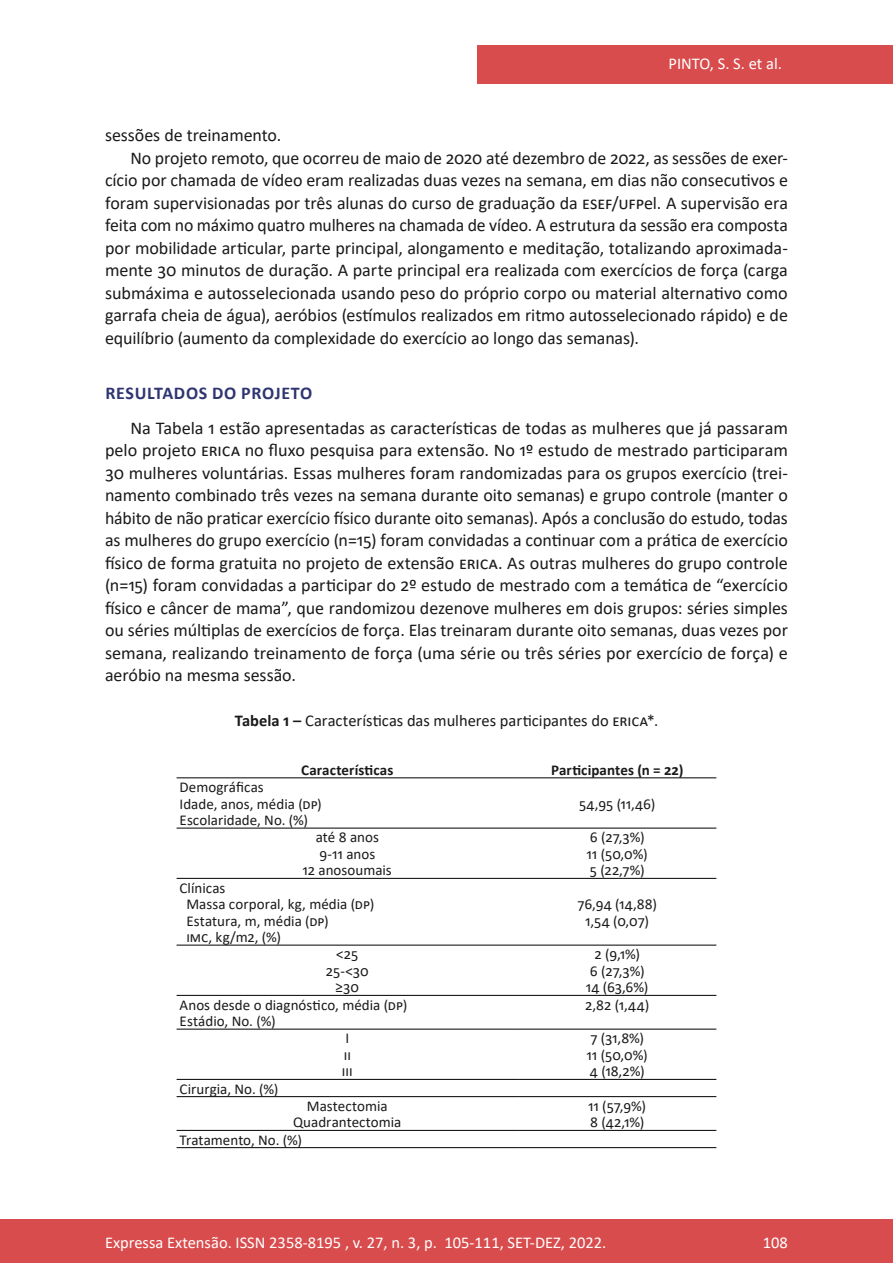
<style>
.page{position:relative;width:893px;height:1263px;background:#fff}
.page>*{position:absolute;margin:0;border:0;box-sizing:border-box;transform-origin:0 0}
.t1{font:18px/22.5px "Calibri";letter-spacing:-.005em;color:#1a1a1a;text-align:justify}
.t2{font:700 18px "Calibri";letter-spacing:.04em;color:#2e3570}
.t3{font:16.5px "Calibri";color:#fff}
.t4{font:16.5px "Calibri";letter-spacing:-.005em;color:#1a1a1a}
.t5{font:15px/16.5px "Calibri";color:#1a1a1a}
.t6{font:700 15px "Calibri";letter-spacing:.005em;color:#1a1a1a}
.s1{font-weight:700}
</style>
<div class="page">
<div style="left:477px;top:45px;width:416px;height:39px;background:#d94c4d"></div>
<div style="left:0;top:1219px;width:893px;height:44px;background:#d94c4d"></div>
<hr style="left:177px;top:777px;width:341px;height:1px;background:#000">
<hr style="left:518px;top:777px;width:198px;height:1px;background:#000">
<hr style="left:177px;top:828px;width:341px;height:1px;background:#000">
<hr style="left:518px;top:828px;width:198px;height:1px;background:#000">
<hr style="left:177px;top:878px;width:341px;height:1px;background:#000">
<hr style="left:518px;top:878px;width:198px;height:1px;background:#000">
<hr style="left:177px;top:945px;width:341px;height:1px;background:#000">
<hr style="left:518px;top:945px;width:198px;height:1px;background:#000">
<hr style="left:177px;top:995px;width:341px;height:1px;background:#000">
<hr style="left:518px;top:995px;width:198px;height:1px;background:#000">
<hr style="left:177px;top:1029px;width:341px;height:1px;background:#000">
<hr style="left:518px;top:1029px;width:198px;height:1px;background:#000">
<hr style="left:177px;top:1079px;width:341px;height:1px;background:#000">
<hr style="left:518px;top:1079px;width:198px;height:1px;background:#000">
<hr style="left:177px;top:1096px;width:341px;height:1px;background:#000">
<hr style="left:518px;top:1096px;width:198px;height:1px;background:#000">
<hr style="left:177px;top:1130px;width:341px;height:1px;background:#000">
<hr style="left:518px;top:1130px;width:198px;height:1px;background:#000">
<hr style="left:177px;top:1147px;width:341px;height:1px;background:#000">
<hr style="left:518px;top:1147px;width:198px;height:1px;background:#000">
<p class="t3" style="left:668px;top:52px;width:115px">PINTO, S. S. et al.</p>
<p class="t1" style="left:105px;top:123px;width:178px">sessões de treinamento.</p>
<p class="t1" style="left:130px;top:146px;width:659px">No projeto remoto, que ocorreu de maio de 2020 até dezembro de 2022, as sessões de exer-</p>
<p class="t1" style="left:105px;top:168px;width:684px">cício por chamada de vídeo eram realizadas duas vezes na semana, em dias não consecutivos e</p>
<p class="t1" style="left:105px;top:191px;width:684px">foram supervisionadas por três alunas do curso de graduação da ESEF/UFPel. A supervisão era</p>
<p class="t1" style="left:105px;top:213px;width:684px">feita com no máximo quatro mulheres na chamada de vídeo. A estrutura da sessão era composta</p>
<p class="t1" style="left:105px;top:236px;width:684px">por mobilidade articular, parte principal, alongamento e meditação, totalizando aproximada-</p>
<p class="t1" style="left:105px;top:258px;width:684px">mente 30 minutos de duração. A parte principal era realizada com exercícios de força (carga</p>
<p class="t1" style="left:105px;top:281px;width:684px">submáxima e autosselecionada usando peso do próprio corpo ou material alternativo como</p>
<p class="t1" style="left:105px;top:303px;width:684px">garrafa cheia de água), aeróbios (estímulos realizados em ritmo autosselecionado rápido) e de</p>
<p class="t1" style="left:105px;top:326px;width:535px">equilíbrio (aumento da complexidade do exercício ao longo das semanas).</p>
<p class="t2" style="left:105px;top:380px;width:208px">RESULTADOS DO PROJETO</p>
<p class="t1" style="left:105px;top:416px;width:684px;text-indent:26px">Na Tabela 1 estão apresentadas as características de todas as mulheres que já passaram pelo projeto ERICA no fluxo pesquisa para extensão. No 1º estudo de mestrado participaram 30 mulheres voluntá rias. Essas mulheres foram randomizadas para os grupos exercício (trei&shy;namento combinado três vezes na semana durante oito semanas) e grupo controle (manter o hábito de não praticar exercício físico durante oito semanas). Após a conclusão do estudo, todas as mulheres do grupo exercício (n=15) foram convidadas a continuar com a prática de exercício físico de forma gratuita no projeto de extensão ERICA. As outras mulheres do grupo controle (n=15) foram convidadas a participar do 2º estudo de mestrado com a temática de “exercício físico e câncer de mama”, que randomizou dezenove mulheres em dois grupos: séries simples ou séries múltiplas de exercícios de força. Elas treinaram durante oito semanas, duas vezes por semana, realizando treinamento de força (uma série ou três séries por exercício de força) e aeróbio na mesma sessão.</p>
<p class="t4" style="left:235px;top:709px;width:425px"><span class="s1">Tabela 1 –</span> Características das mulheres participantes do ERICA*.</p>
<p class="t6" style="left:301px;top:759px;width:94px">Características</p>
<p class="t6" style="left:551px;top:759px;width:134px">Participantes (n = 22)</p>
<p class="t5" style="left:180px;top:778px;width:144px">Demográficas<br>Idade, anos, média (DP)<br>Escolaridade, No. (%)</p>
<p class="t5" style="left:579px;top:795px;width:78px">54,95 (11,46)</p>
<p class="t5" style="left:303px;top:829px;width:91px;text-align:center">até 8 anos<br>9-11 anos<br>12 anosoumais</p>
<p class="t5" style="left:587px;top:829px;width:62px">6 (27,3%)<br>11 (50,0%)<br>5 (22,7%)</p>
<p class="t5" style="left:186px;top:879px;width:189px;text-indent:-7px">Clínicas<br>Massa corporal, kg, média (DP)<br>Estatura, m, média (DP)<br>IMC, kg/m2, (%)</p>
<p class="t5" style="left:578px;top:895px;width:81px;text-align:center">76,94 (14,88)<br>1,54 (0,07)</p>
<p class="t5" style="left:326px;top:946px;width:44px;text-align:center">&lt;25<br>25-&lt;30 ≥30</p>
<p class="t5" style="left:586px;top:946px;width:64px;text-align:center">2 (9,1%)<br>6 (27,3%)<br>14 (63,6%)</p>
<p class="t5" style="left:180px;top:996px;width:229px">Anos desde o diagnóstico, média (DP)<br>Estádio, No. (%)</p>
<p class="t5" style="left:585px;top:996px;width:66px">2,82 (1,44)</p>
<p class="t5" style="left:342px;top:1030px;width:12px">I<br>II<br>III</p>
<p class="t5" style="left:587px;top:1030px;width:62px">7 (31,8%)<br>11 (50,0%)<br>4 (18,2%)</p>
<p class="t5" style="left:180px;top:1080px;width:100px">Cirurgia, No. (%)</p>
<p class="t5" style="left:293px;top:1097px;width:110px;text-align:center">Mastectomia<br>Quadrantectomia</p>
<p class="t5" style="left:588px;top:1097px;width:59px">11 (57,9%)<br>8 (42,1%)</p>
<p class="t5" style="left:180px;top:1131px;width:124px">Tratamento, No. (%)</p>
<p class="t3" style="left:105px;top:1230px;width:503px">Expressa Extensão. ISSN 2358-8195 , v. 27, n. 3, p. 105-111, SET-DEZ, 2022.</p>
<p class="t3" style="left:763px;top:1230px;width:27px">108</p>
</div>
